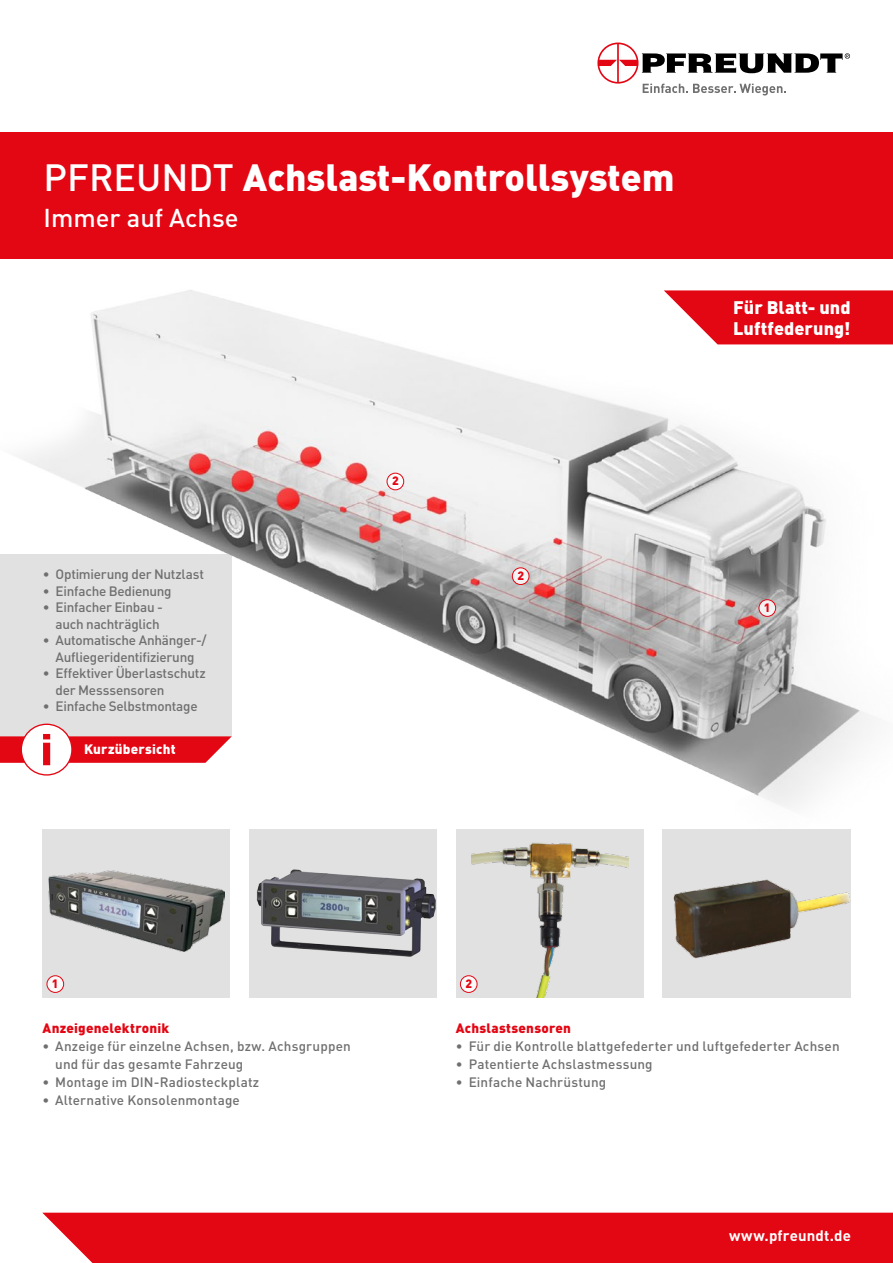
<style>
.page{position:relative;width:893px;height:1263px;background:#fff}
.page>*{position:absolute;margin:0;border:0;box-sizing:border-box;transform-origin:0 0}
.t1{font:900 37.5px "DIN Pro";color:#fff}
.t2{font:500 25.5px "DIN Pro";color:#fff}
.t3{font:900 18px/21px "DIN Pro";letter-spacing:.005em;color:#fff}
.t4{font:700 15px "DIN Pro";letter-spacing:.01em;color:#fff}
.t5{font:500 13.5px/18px "DIN Pro";letter-spacing:.005em;color:#706f6f}
.t6{font:500 13.5px/16.5px "DIN Pro";letter-spacing:-.02em;color:#706f6f;text-align:right}
.t7{font:500 13.5px/16.5px "DIN Pro";letter-spacing:-.015em;color:#706f6f}
.t8{font:900 13.5px "DIN Pro";letter-spacing:.015em;color:#e30613}
.t9{font:900 13.5px "DIN Pro";letter-spacing:.015em;color:#fff}
.t10{font:900 12px "DIN Pro";color:#e30613}
.s1{font-weight:500}
</style>
<div class="page">
<img style="left:0;top:290px;width:893px;height:540px">
<svg style="left:759px;top:600px;width:17px;height:16px"></svg>
<div style="left:759px;top:599px;width:17px;height:17px;border:1px solid #e30613;border-radius:50%"></div>
<svg style="left:512px;top:568px;width:17px;height:16px"></svg>
<div style="left:512px;top:568px;width:17px;height:17px;border:1px solid #e30613;border-radius:50%"></div>
<div style="left:387px;top:473px;width:17px;height:17px;background:#fff;border-radius:50%"></div>
<div style="left:387px;top:473px;width:17px;height:17px;border:1px solid #e30613;border-radius:50%"></div>
<div style="left:249px;top:829px;width:188px;height:168px;background:#e1e1e1"></div>
<img style="left:256px;top:869px;width:180px;height:88px">
<div style="left:43px;top:829px;width:187px;height:168px;background:#e1e1e1"></div>
<img style="left:48px;top:870px;width:176px;height:82px">
<div style="left:662px;top:829px;width:188px;height:168px;background:#e1e1e1"></div>
<img style="left:673px;top:879px;width:177px;height:80px">
<div style="left:47px;top:976px;width:17px;height:16px;background:#fff;border-radius:50%"></div>
<div style="left:47px;top:975px;width:17px;height:17px;border:1px solid #e30613;border-radius:50%"></div>
<div style="left:456px;top:829px;width:188px;height:168px;background:#e1e1e1"></div>
<img style="left:471px;top:843px;width:157px;height:154px">
<div style="left:460px;top:976px;width:17px;height:16px;background:#fff;border-radius:50%"></div>
<div style="left:460px;top:975px;width:17px;height:17px;border:1px solid #e30613;border-radius:50%"></div>
<svg style="left:664px;top:290px;width:229px;height:54px;background:#e6242f"></svg>
<div style="left:0;top:133px;width:893px;height:126px;background:#e30613"></div>
<div style="left:42px;top:1213px;width:851px;height:50px;background:#e30613"></div>
<svg style="left:597px;top:43px;width:253px;height:53px"></svg>
<h1 class="t1" style="left:44px;top:152px;width:633px"><span class="s1">PFREUNDT</span> Achslast-Kontrollsystem</h1>
<h2 class="t2" style="left:44px;top:200px;width:196px">Immer auf Achse</h2>
<p class="t6" style="left:43px;top:566px;width:163px">• Optimierung der Nutzlast</p>
<p class="t6" style="left:43px;top:582px;width:130px">• Einfache Bedienung</p>
<p class="t6" style="left:43px;top:599px;width:122px">• Einfacher Einbau - auch nachträglich</p>
<p class="t6" style="left:43px;top:632px;width:165px;text-align:center">• Automatische Anhänger-/<br>Aufliegeridentifizierung</p>
<p class="t7" style="left:56px;top:665px;width:152px;text-indent:-13px">• Effektiver Überlastschutz der Messsensoren</p>
<p class="t6" style="left:43px;top:698px;width:156px">• Einfache Selbstmontage</p>
<p class="t9" style="left:84px;top:740px;width:93px">Kurzübersicht</p>
<p class="t10" style="left:392px;top:473px;width:8px">2</p>
<p class="t10" style="left:517px;top:568px;width:8px">2</p>
<h3 class="t3" style="left:733px;top:296px;width:119px">Für Blatt- und<br>Luftfederung!</h3>
<p class="t10" style="left:764px;top:599px;width:8px">1</p>
<p class="t10" style="left:52px;top:975px;width:8px">1</p>
<p class="t10" style="left:465px;top:975px;width:8px">2</p>
<p class="t8" style="left:43px;top:1018px;width:128px">Anzeigenelektronik</p>
<p class="t5" style="left:55px;top:1036px;width:297px;text-indent:-13px">• Anzeige für einzelne Achsen, bzw. Achsgruppen und für das gesamte Fahrzeug</p>
<p class="t5" style="left:43px;top:1072px;width:218px">• Montage im DIN-Radiosteckplatz</p>
<p class="t5" style="left:43px;top:1090px;width:199px">• Alternative Konsolenmontage</p>
<p class="t8" style="left:456px;top:1018px;width:117px">Achslastsensoren</p>
<p class="t5" style="left:456px;top:1036px;width:385px">• Für die Kontrolle blattgefederter und luftgefederter Achsen</p>
<p class="t5" style="left:456px;top:1054px;width:198px">• Patentierte Achslastmessung</p>
<p class="t5" style="left:456px;top:1072px;width:152px">• Einfache Nachrüstung</p>
<p class="t4" style="left:729px;top:1226px;width:123px">www.pfreundt.de</p>
</div>
